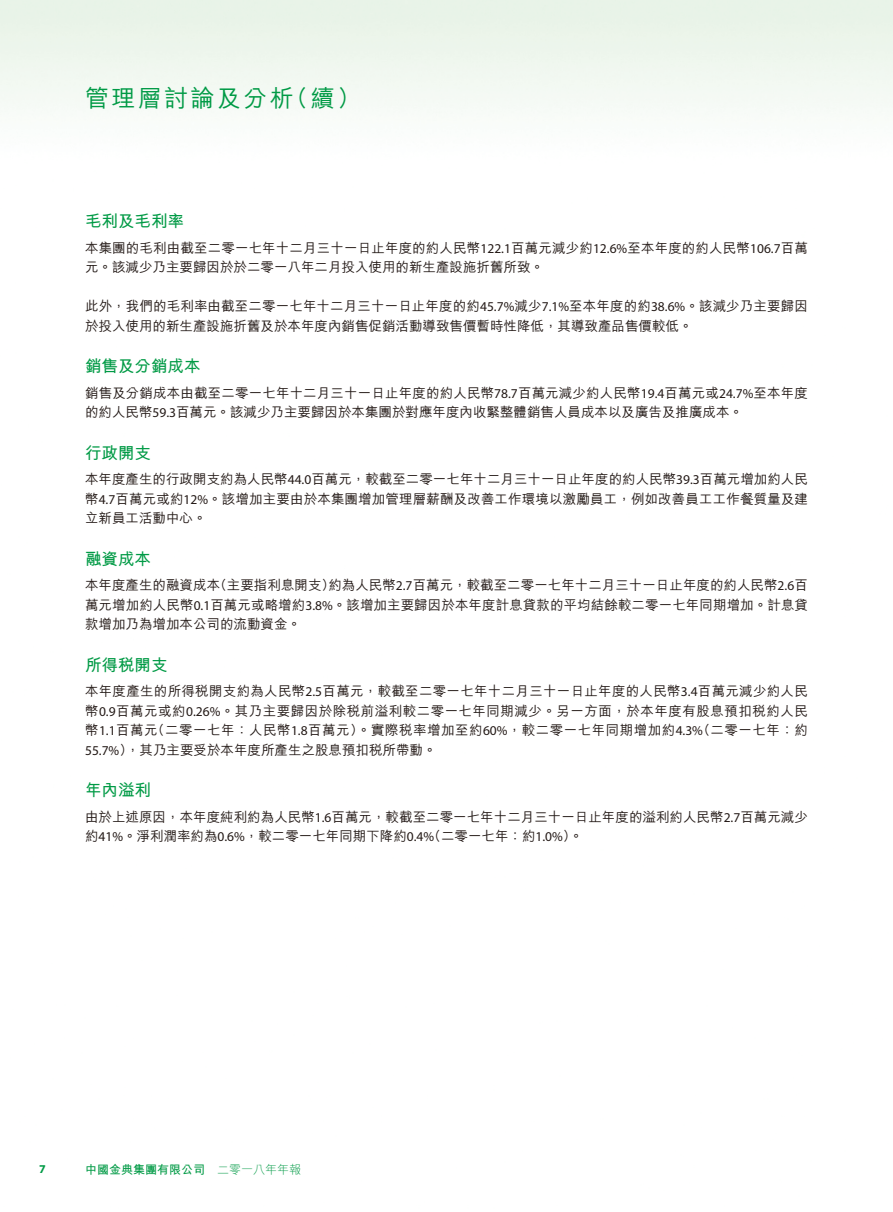
<style>
.page{position:relative;width:893px;height:1212px;background:#fff}
.page>*{position:absolute;margin:0;border:0;box-sizing:border-box;transform-origin:0 0}
.t1{font:500 24px "M Hei HK";letter-spacing:.1em;color:#009a45}
.t2{font:700 16.5px "M Hei HK";color:#009a45}
.t3{font:500 13.5px/19.5px "M Hei HK";letter-spacing:.005em;color:#231916}
.t4{font:500 13.5px "M Hei HK";letter-spacing:.035em;color:#231916}
.t5{font:700 12px "M Hei HK";color:#009a45}
.t6{font:300 12px "M Hei HK";color:#009a45}
.t7{font:700 12px "Myriad Pro";color:#009a45}
.s1{font-family:"Myriad Pro";font-weight:400}
</style>
<div class="page">
<h1 class="t1" style="left:85px;top:81px;width:210px">管理層討論及分析</h1>
<h1 class="t1" style="left:284px;top:81px;width:78px">（續(</h1>
<p class="t2" style="left:85px;top:209px;width:100px">毛利及毛利率</p>
<p class="t3" style="left:85px;top:237px;width:724px">本集團的毛利由截至二零一七年十二月三十一日止年度的約人民幣<span class="s1">122.1</span>百萬元減少約<span class="s1">12.6%</span>至本年度的約人民幣<span class="s1">106.7</span>百萬元。該減少乃主要歸因於於二零一八年二月投入使用的新生產設施折舊所致。</p>
<p class="t3" style="left:85px;top:295px;width:724px">此外，我們的毛利率由截至二零一七年十二月三十一日止年度的約<span class="s1">45.7%</span>減少<span class="s1">7.1%</span>至本年度的約<span class="s1">38.6%</span>。該減少乃主要歸因於投入使用的新生產設施折舊及於本年度內銷售促銷活動導致售價暫時性降低，其導致產品售價較低。</p>
<p class="t2" style="left:85px;top:354px;width:117px">銷售及分銷成本</p>
<p class="t3" style="left:85px;top:382px;width:724px">銷售及分銷成本由截至二零一七年十二月三十一日止年度的約人民幣<span class="s1">78.7</span>百萬元減少約人民幣<span class="s1">19.4</span>百萬元或<span class="s1">24.7%</span>至本年度的約人民幣<span class="s1">59.3</span>百萬元。該減少乃主要歸因於本集團於對應年度內收緊整體銷售人員成本以及廣告及推廣成本。</p>
<p class="t2" style="left:85px;top:441px;width:67px">行政開支</p>
<p class="t3" style="left:85px;top:468px;width:725px;text-align:justify">本年度產生的行政開支約為人民幣<span class="s1">44.0</span>百萬元，較截至二零一七年十二月三十一日止年度的約人民幣<span class="s1">39.3</span>百萬元增加約人民幣<span class="s1">4.7</span>百萬元或約<span class="s1">12%</span>。該增加主要由於本集團增加管理層薪酬及改善工作環境以激勵員工，例如改善員工工作餐質量及建立新員工活動中心。</p>
<p class="t2" style="left:85px;top:547px;width:67px">融資成本</p>
<p class="t3" style="left:328px;top:574px;width:481px">約為人民幣<span class="s1">2.7</span>百萬元，較截至二零一七年十二月三十一日止年度的約人民幣<span class="s1">2.6</span>百</p>
<p class="t3" style="left:213px;top:574px;width:123px">（主要指利息開支）</p>
<p class="t3" style="left:85px;top:574px;width:725px">本年度產生的融資成本<br>萬元增加約人民幣<span class="s1">0.1</span>百萬元或略增約<span class="s1">3.8%</span>。該增加主要歸因於本年度計息貸款的平均結餘較二零一七年同期增加。計息貸款增加乃為增加本公司的流動資金。</p>
<p class="t2" style="left:85px;top:653px;width:84px">所得稅開支</p>
<p class="t3" style="left:85px;top:680px;width:724px;text-align:right">本年度產生的所得稅開支約為人民幣<span class="s1">2.5</span>百萬元，較截至二零一七年十二月三十一日止年度的人民幣<span class="s1">3.4</span>百萬元減少約人民幣<span class="s1">0.9</span>百萬元或約<span class="s1">0.26%</span>。其乃主要歸因於除稅前溢利較二零一七年同期減少。另一方面，於本年度有股息預扣稅約人民（二零一七年：約</p>
<p class="t4" style="left:151px;top:720px;width:553px">（二零一七年：人民幣<span class="s1">1.8</span>百萬元）。實際稅率增加至約<span class="s1">60%</span>，較二零一七年同期增加約<span class="s1">4.3%</span></p>
<p class="t3" style="left:85px;top:719px;width:353px">幣<span class="s1">1.1</span>百萬元<br><span class="s1">55.7%</span> ，）其乃主要受於本年度所產生之股息預扣稅所帶動。</p>
<p class="t2" style="left:85px;top:778px;width:67px">年內溢利</p>
<p class="t3" style="left:427px;top:806px;width:382px;text-indent:-342px">由於上述原因，本年度純利約為人民幣<span class="s1">1.6</span>百萬元，較截至二零一七年十二月三十一日止年度的溢利約人民幣<span class="s1">2.7</span>百萬元減少（二零一七年：約<span class="s1">1.0%</span> 。(</p>
<p class="t3" style="left:85px;top:825px;width:351px">約<span class="s1">41%</span>。淨利潤率約為<span class="s1">0.6%</span>，較二零一七年同期下降約<span class="s1">0.4%</span></p>
<p class="t7" style="left:39px;top:1161px;width:8px">7</p>
<p class="t5" style="left:85px;top:1160px;width:121px">中國金典集團有限公司</p>
<p class="t6" style="left:217px;top:1163px;width:85px">二零一八年年報</p>
</div>
